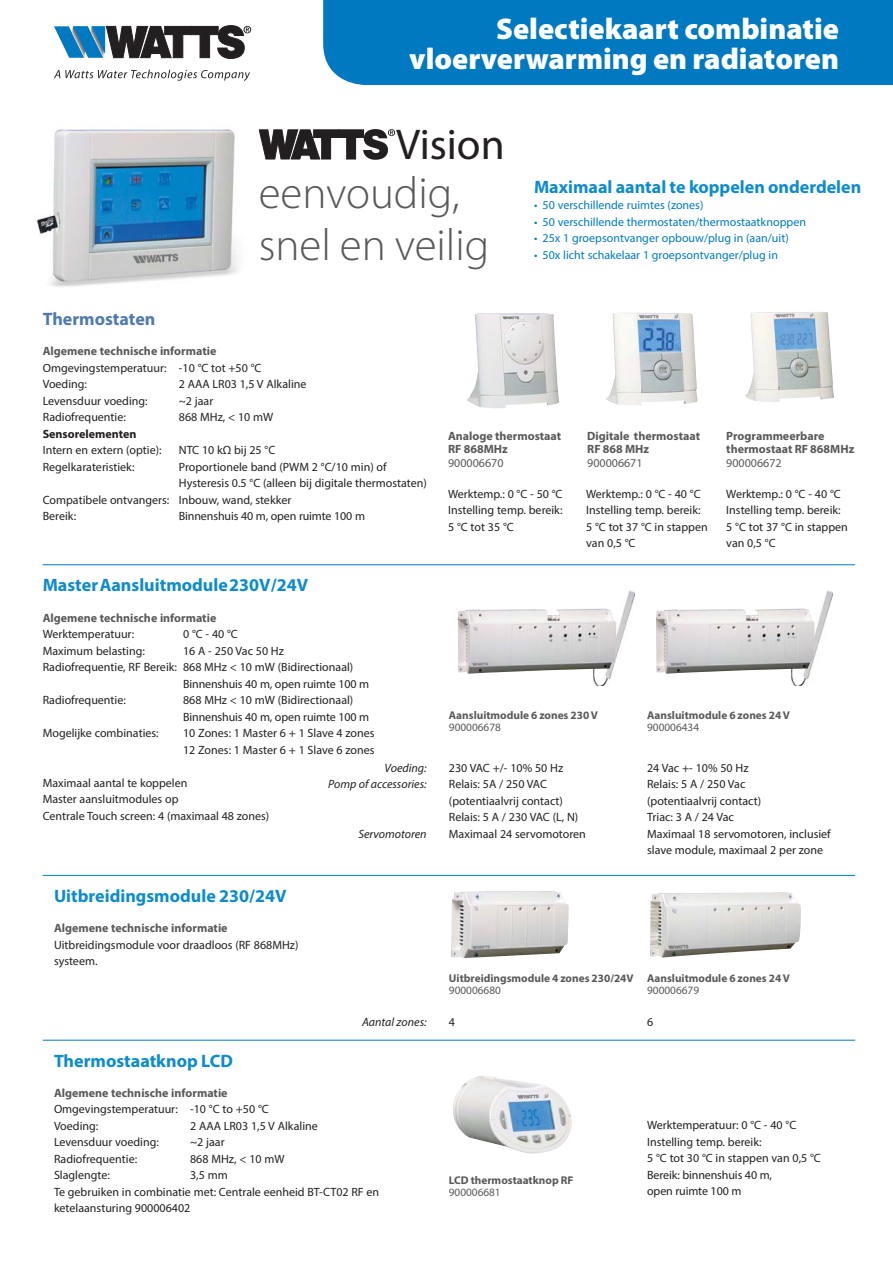
<style>
.page{position:relative;width:893px;height:1263px;background:#fff}
.page>*{position:absolute;margin:0;border:0;box-sizing:border-box;transform-origin:0 0}
.t1{font:300 45px/52.5px "Myriad Pro";color:#58595b}
.t2{font:43.2px "Myriad Pro";color:#231f20}
.t3{font:900 30px/30px "Myriad Pro";color:#fff;text-align:right}
.t4{font:700 18px "Myriad Pro";color:#0e8bcc}
.t5{font:700 18px "Myriad Pro";color:#507aaf}
.t6{font:12px/16.5px "Myriad Pro";color:#231f20}
.t7{font:700 12px/13.5px "Myriad Pro";color:#58595b}
.t8{font:12px "Myriad Pro";color:#007ac2}
.t9{font:italic 12px/16.5px "Myriad Pro";color:#231f20;text-align:right}
.t10{font:12px "Myriad Pro";color:#58595b}
.t11{font:700 12px "Myriad Pro";color:#231f20}
.t12{font:700 11.25px "Myriad Pro";color:#58595b}
.t13{font:11.25px "Myriad Pro";color:#58595b}
</style>
<div class="page">
<img style="left:593px;top:591px;width:41px;height:95px">
<img style="left:791px;top:591px;width:42px;height:95px">
<svg style="left:54px;top:25px;width:197px;height:34px"></svg>
<svg style="left:54px;top:70px;width:196px;height:11px"></svg>
<div style="left:323px;top:0;width:570px;height:85px;background:#0079c1"></div>
<hr style="left:43px;top:564px;width:812px;height:1px;background:#007ac2">
<hr style="left:43px;top:875px;width:812px;height:1px;background:#007ac2">
<hr style="left:43px;top:1040px;width:812px;height:1px;background:#007ac2">
<svg style="left:259px;top:129px;width:136px;height:31px"></svg>
<img style="left:37px;top:129px;width:202px;height:158px">
<img style="left:458px;top:608px;width:158px;height:66px">
<img style="left:656px;top:608px;width:158px;height:66px">
<img style="left:650px;top:892px;width:151px;height:65px">
<img style="left:451px;top:891px;width:118px;height:67px">
<img style="left:466px;top:313px;width:93px;height:95px">
<img style="left:606px;top:313px;width:92px;height:92px">
<img style="left:745px;top:312px;width:89px;height:90px">
<img style="left:453px;top:1076px;width:119px;height:78px">
<h3 class="t3" style="left:409px;top:16px;width:431px">Selectiekaart combinatie vloerverwarming en radiatoren</h3>
<h2 class="t2" style="left:396px;top:128px;width:110px">Vision</h2>
<h3 class="t5" style="left:43px;top:312px;width:114px">Thermostaten</h3>
<h1 class="t1" style="left:259px;top:171px;width:232px">eenvoudig, snel en veilig</h1>
<p class="t7" style="left:43px;top:346px;width:175px">Algemene technische informatie</p>
<p class="t6" style="left:43px;top:361px;width:220px">Omgevingstemperatuur: -10 °C tot +50 °C<br>Voeding:</p>
<p class="t6" style="left:179px;top:377px;width:129px">2 AAA LR03 1,5 V Alkaline</p>
<h3 class="t4" style="left:534px;top:180px;width:329px">Maximaal aantal te koppelen onderdelen</h3>
<p class="t8" style="left:534px;top:201px;width:171px">• 50 verschillende ruimtes (zones)</p>
<p class="t8" style="left:534px;top:217px;width:273px">• 50 verschillende thermostaten/thermostaatknoppen</p>
<p class="t8" style="left:534px;top:234px;width:256px">• 25x 1 groepsontvanger opbouw/plug in (aan/uit)</p>
<p class="t8" style="left:534px;top:250px;width:245px">• 50x licht schakelaar 1 groepsontvanger/plug in</p>
<p class="t6" style="left:43px;top:394px;width:106px">Levensduur voeding:</p>
<p class="t6" style="left:179px;top:394px;width:36px">~2 jaar</p>
<p class="t6" style="left:43px;top:410px;width:85px">Radiofrequentie:</p>
<p class="t6" style="left:179px;top:410px;width:96px">868 MHz, &lt; 10 mW</p>
<p class="t11" style="left:43px;top:429px;width:95px">Sensorelementen</p>
<p class="t6" style="left:43px;top:443px;width:120px">Intern en extern (optie):</p>
<p class="t6" style="left:179px;top:443px;width:98px">NTC 10 kΩ bij 25 °C</p>
<p class="t6" style="left:43px;top:460px;width:93px">Regelkarateristiek:</p>
<p class="t6" style="left:179px;top:460px;width:209px">Proportionele band (PWM 2 °C/10 min) of</p>
<p class="t6" style="left:179px;top:476px;width:250px">Hysteresis 0.5 °C (alleen bij digitale thermostaten)</p>
<p class="t6" style="left:43px;top:493px;width:250px">Compatibele ontvangers: Inbouw, wand, stekker</p>
<p class="t6" style="left:43px;top:509px;width:35px">Bereik:</p>
<p class="t6" style="left:179px;top:509px;width:188px">Binnenshuis 40 m, open ruimte 100 m</p>
<h3 class="t4" style="left:43px;top:579px;width:267px">Master Aansluitmodule 230V/24V</h3>
<p class="t7" style="left:43px;top:612px;width:175px">Algemene technische informatie</p>
<p class="t6" style="left:43px;top:627px;width:93px">Werktemperatuur:</p>
<p class="t6" style="left:183px;top:627px;width:56px">0 °C - 40 °C</p>
<p class="t6" style="left:43px;top:643px;width:104px">Maximum belasting:</p>
<p class="t6" style="left:183px;top:643px;width:103px">16 A - 250 Vac 50 Hz</p>
<p class="t6" style="left:43px;top:660px;width:312px">Radiofrequentie, RF Bereik: 868 MHz &lt; 10 mW (Bidirectionaal)</p>
<p class="t6" style="left:183px;top:676px;width:188px">Binnenshuis 40 m, open ruimte 100 m</p>
<p class="t6" style="left:43px;top:693px;width:85px">Radiofrequentie:</p>
<p class="t6" style="left:183px;top:693px;width:188px">868 MHz &lt; 10 mW (Bidirectionaal)<br>Binnenshuis 40 m, open ruimte 100 m</p>
<p class="t6" style="left:43px;top:726px;width:118px">Mogelijke combinaties:</p>
<p class="t6" style="left:183px;top:726px;width:193px">10 Zones: 1 Master 6 + 1 Slave 4 zones<br>12 Zones: 1 Master 6 + 1 Slave 6 zones</p>
<p class="t6" style="left:43px;top:775px;width:228px">Maximaal aantal te koppelen<br>Master aansluitmodules op<br>Centrale Touch screen: 4 (maximaal 48 zones)</p>
<p class="t9" style="left:328px;top:761px;width:100px">Voeding:<br>Pomp of accessories:</p>
<p class="t9" style="left:358px;top:827px;width:70px">Servomotoren</p>
<h3 class="t4" style="left:54px;top:889px;width:234px">Uitbreidingsmodule 230/24V</h3>
<p class="t7" style="left:54px;top:922px;width:175px">Algemene technische informatie</p>
<p class="t6" style="left:54px;top:938px;width:246px">Uitbreidingsmodule voor draadloos (RF 868MHz) systeem.</p>
<p class="t7" style="left:448px;top:430px;width:115px">Analoge thermostaat<br>RF 868MHz</p>
<p class="t10" style="left:448px;top:458px;width:57px">900006670</p>
<p class="t7" style="left:587px;top:430px;width:114px">Digitale thermostaat<br>RF 868 MHz</p>
<p class="t10" style="left:587px;top:458px;width:57px">900006671</p>
<p class="t7" style="left:726px;top:430px;width:130px">Programmeerbare thermostaat RF 868MHz</p>
<p class="t10" style="left:726px;top:458px;width:57px">900006672</p>
<p class="t6" style="left:448px;top:487px;width:116px;text-align:justify">Werktemp.: 0 °C - 50 °C Instelling temp. bereik:<br>5 °C tot 35 °C</p>
<p class="t6" style="left:586px;top:487px;width:123px">Werktemp.: 0 °C - 40 °C<br>Instelling temp. bereik:<br>5 °C tot 37 °C in stappen van 0,5 °C</p>
<p class="t6" style="left:726px;top:487px;width:123px">Werktemp.: 0 °C - 40 °C<br>Instelling temp. bereik:<br>5 °C tot 37 °C in stappen van 0,5 °C</p>
<p class="t12" style="left:449px;top:711px;width:151px">Aansluitmodule 6 zones 230 V</p>
<p class="t13" style="left:449px;top:723px;width:53px">900006678</p>
<p class="t12" style="left:647px;top:711px;width:144px">Aansluitmodule 6 zones 24 V</p>
<p class="t13" style="left:647px;top:723px;width:53px">900006434</p>
<p class="t6" style="left:449px;top:761px;width:138px">230 VAC +/- 10% 50 Hz<br>Relais: 5A / 250 VAC (potentiaalvrij contact)<br>Relais: 5 A / 230 VAC (L, N)<br>Maximaal 24 servomotoren</p>
<p class="t6" style="left:647px;top:761px;width:185px">24 Vac +- 10% 50 Hz<br>Relais: 5 A / 250 Vac<br>(potentiaalvrij contact)<br>Triac: 3 A / 24 Vac<br>Maximaal 18 servomotoren, inclusief slave module, maximaal 2 per zone</p>
<p class="t12" style="left:449px;top:974px;width:186px">Uitbreidingsmodule 4 zones 230/24V</p>
<p class="t13" style="left:449px;top:986px;width:53px">900006680</p>
<p class="t12" style="left:647px;top:974px;width:144px">Aansluitmodule 6 zones 24 V</p>
<p class="t13" style="left:647px;top:986px;width:53px">900006679</p>
<h3 class="t4" style="left:54px;top:1054px;width:180px">Thermostaatknop LCD</h3>
<p class="t9" style="left:362px;top:1015px;width:66px">Aantal zones:</p>
<p class="t6" style="left:449px;top:1015px;width:8px">4</p>
<p class="t6" style="left:647px;top:1015px;width:8px">6</p>
<p class="t7" style="left:54px;top:1087px;width:175px">Algemene technische informatie</p>
<p class="t6" style="left:54px;top:1102px;width:216px">Omgevingstemperatuur: -10 °C to +50 °C<br>Voeding:</p>
<p class="t6" style="left:190px;top:1119px;width:129px">2 AAA LR03 1,5 V Alkaline</p>
<p class="t6" style="left:54px;top:1135px;width:106px">Levensduur voeding:</p>
<p class="t6" style="left:190px;top:1135px;width:36px">~2 jaar</p>
<p class="t6" style="left:54px;top:1152px;width:85px">Radiofrequentie:</p>
<p class="t6" style="left:190px;top:1152px;width:96px">868 MHz, &lt; 10 mW</p>
<p class="t6" style="left:54px;top:1168px;width:57px">Slaglengte:</p>
<p class="t6" style="left:54px;top:1168px;width:327px;text-indent:136px">3,5 mm<br>Te gebruiken in combinatie met: Centrale eenheid BT-CT02 RF en ketelaansturing 900006402</p>
<p class="t12" style="left:449px;top:1176px;width:126px">LCD thermostaatknop RF</p>
<p class="t13" style="left:449px;top:1188px;width:53px">900006681</p>
<p class="t6" style="left:647px;top:1118px;width:175px">Werktemperatuur: 0 °C - 40 °C<br>Instelling temp. bereik:<br>5 °C tot 30 °C in stappen van 0,5 °C<br>Bereik: binnenshuis 40 m,<br>open ruimte 100 m</p>
</div>
